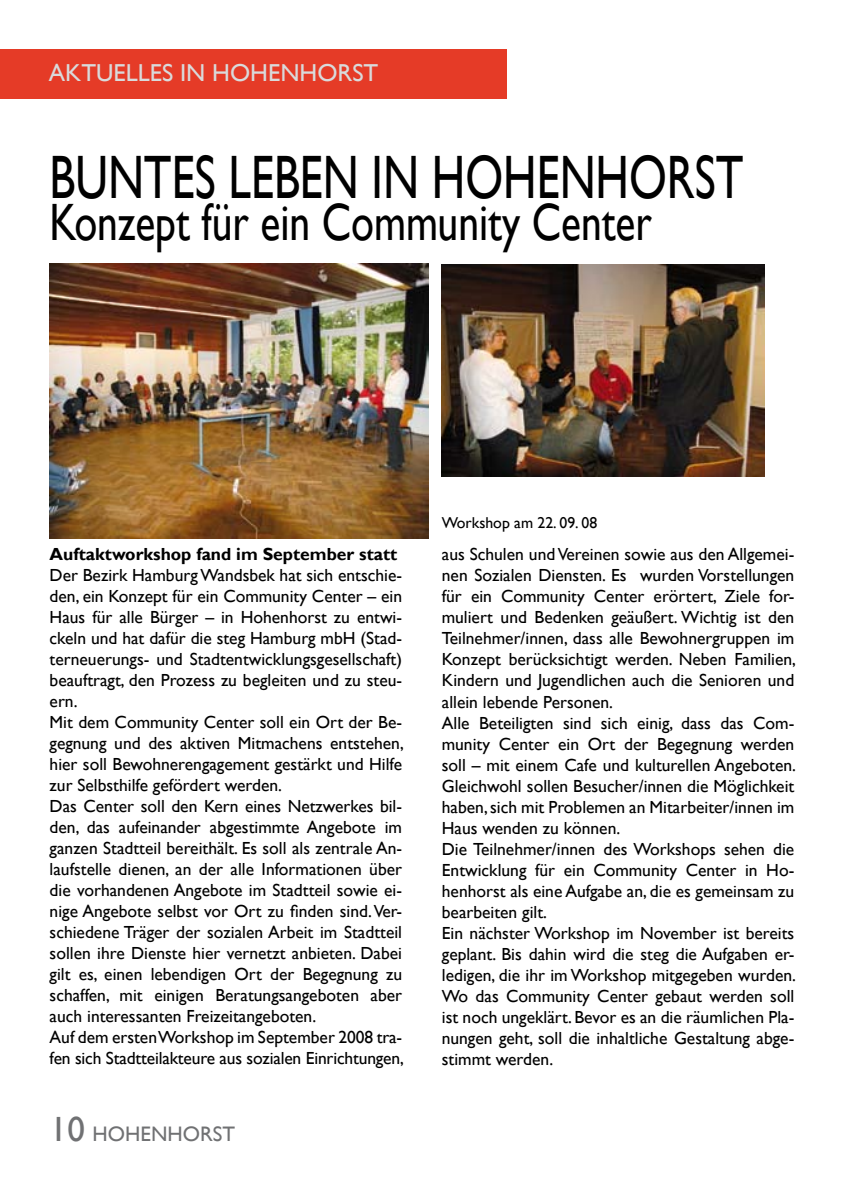
<style>
.page{position:relative;width:844px;height:1191px;background:#fff}
.page>*{position:absolute;margin:0;border:0;box-sizing:border-box;transform-origin:0 0}
.t1{font:61.25px "Gill Sans";color:#000;scale:.75 1}
.t2{font:52.5px "Gill Sans";color:#000;scale:.79 1}
.t3{font:24.5px "Gill Sans";color:#d9dadb}
.t4{font:21px "Gill Sans";color:#707173}
.t5{font:17.5px/21px "Gill Sans";color:#000}
.t6{font:700 17.5px "Gill Sans";color:#000}
.t7{font:15.75px "Gill Sans";color:#000}
.s1{font-size:35px}
</style>
<div class="page">
<div style="left:0;top:50px;width:506px;height:49px;background:#e53b27"></div>
<img style="left:50px;top:263px;width:379px;height:275px">
<img style="left:441px;top:265px;width:323px;height:211px">
<h3 class="t3" style="left:49px;top:59px;width:331px">AKTUELLES IN HOHENHORST</h3>
<h1 class="t1" style="left:50px;top:141px;width:926px">BUNTES LEBEN IN HOHENHORST</h1>
<h2 class="t2" style="left:50px;top:191px;width:763px">Konzept für ein Community Center</h2>
<p class="t6" style="left:50px;top:543px;width:349px">Auftaktworkshop fand im September statt</p>
<p class="t5" style="left:50px;top:564px;width:355px">Der Bezirk Hamburg Wandsbek hat sich entschie&shy;den, ein Konzept für ein Community Center – ein Haus für alle Bürger – in Hohenhorst zu entwi&shy;ckeln und hat dafür die steg Hamburg mbH (Stad&shy;terneuerungs- und Stadtentwicklungsgesellschaft) beauftragt, den Prozess zu begleiten und zu steu&shy;ern.<br>Mit dem Community Center soll ein Ort der Be&shy;gegnung und des aktiven Mitmachens entstehen, hier soll Bewohnerengagement gestärkt und Hilfe zur Selbsthilfe gefördert werden.<br>Das Center soll den Kern eines Netzwerkes bil&shy;den, das aufeinander abgestimmte Angebote im ganzen Stadtteil bereithält. Es soll als zentrale An&shy;laufstelle dienen, an der alle Informationen über die vorhandenen Angebote im Stadtteil sowie ei&shy;nige Angebote selbst vor Ort zu finden sind. Ver&shy;schiedene Träger der sozialen Arbeit im Stadtteil sollen ihre Dienste hier vernetzt anbieten. Dabei gilt es, einen lebendigen Ort der Begegnung zu schaffen, mit einigen Beratungsangeboten aber auch interessanten Freizeitangeboten.<br>Auf dem ersten Workshop im September 2008 tra&shy;fen sich Stadtteilakteure aus sozialen Einrichtungen,</p>
<p class="t4" style="left:50px;top:1121px;width:187px"><span class="s1">10</span> HOHENHORST</p>
<p class="t7" style="left:441px;top:513px;width:157px">Workshop am 22. 09. 08</p>
<p class="t5" style="left:442px;top:544px;width:355px">aus Schulen und Vereinen sowie aus den Allgemei&shy;nen Sozialen Diensten. Es wurden Vorstellungen für ein Community Center erörtert, Ziele for&shy;muliert und Bedenken geäußert. Wichtig ist den Teilnehmer/innen, dass alle Bewohnergruppen im Konzept berücksichtigt werden. Neben Familien, Kindern und Jugendlichen auch die Senioren und allein lebende Personen.<br>Alle Beteiligten sind sich einig, dass das Com&shy;munity Center ein Ort der Begegnung werden soll – mit einem Cafe und kulturellen Angeboten.<br>Gleichwohl sollen Besucher/innen die Möglichkeit haben, sich mit Problemen an Mitarbeiter/innen im Haus wenden zu können.<br>Die Teilnehmer/innen des Workshops sehen die Entwicklung für ein Community Center in Ho&shy;henhorst als eine Aufgabe an, die es gemeinsam zu bearbeiten gilt.<br>Ein nächster Workshop im November ist bereits geplant. Bis dahin wird die steg die Aufgaben er&shy;ledigen, die ihr im Workshop mitgegeben wurden.<br>Wo das Community Center gebaut werden soll ist noch ungeklärt. Bevor es an die räumlichen Pla&shy;nungen geht, soll die inhaltliche Gestaltung abge&shy;stimmt werden.</p>
</div>
